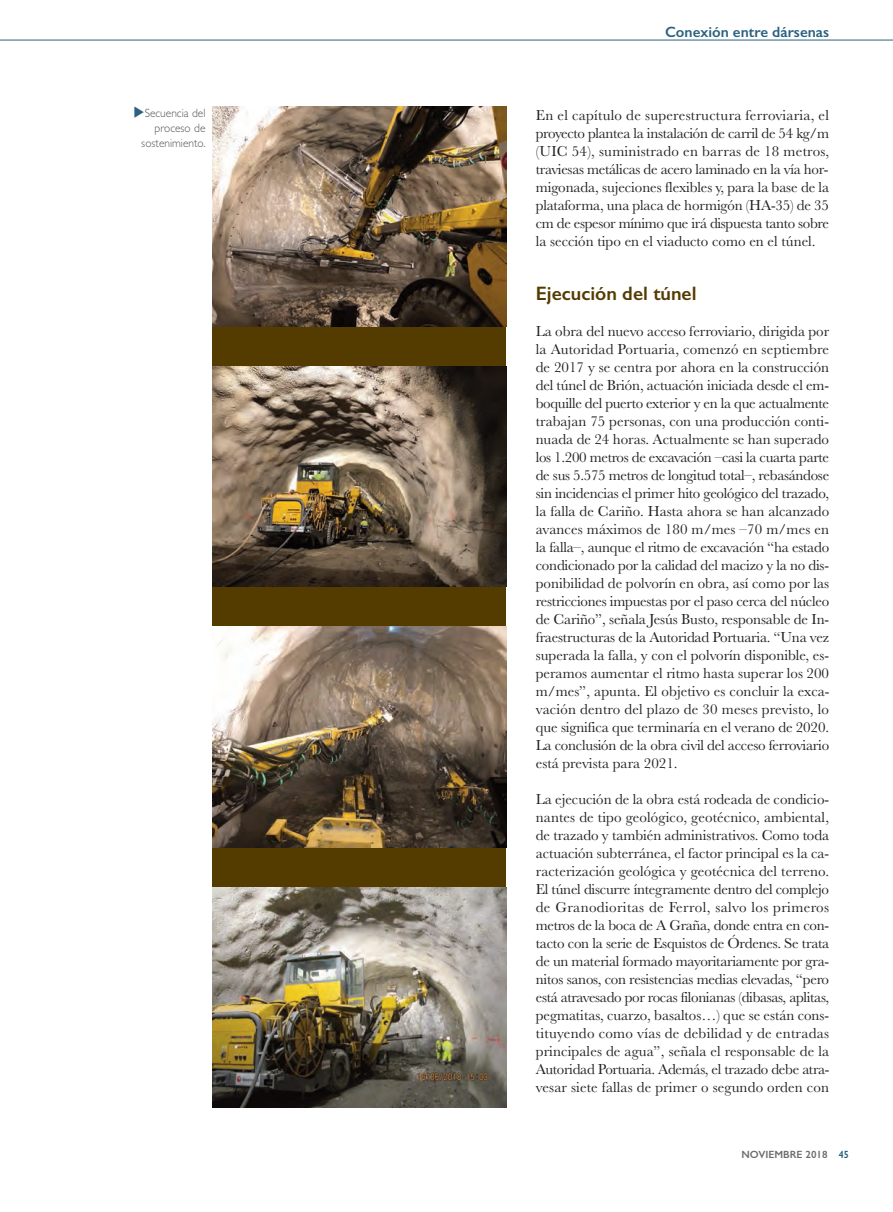
<style>
.page{position:relative;width:893px;height:1212px;background:#fff}
.page>*{position:absolute;margin:0;border:0;box-sizing:border-box;transform-origin:0 0}
.t1{font:600 19.5px "Gill Sans";color:#543b00}
.t2{font:15px/18px "Baskerville";color:#231f20;text-align:justify}
.t3{font:600 15px "Gill Sans";color:#2b627f}
.t4{font:300 12px/15px "Gill Sans";color:#57585a;text-align:right;scale:.95 1}
.t5{font:600 10.5px "Gill Sans";color:#6c6d70}
.s1{color:#2b627f}
</style>
<div class="page">
<div style="left:213px;top:106px;width:293px;height:1001px;background:#543b00"></div>
<hr style="left:0;top:40px;width:893px;height:1px;background:#2b627f">
<img style="left:213px;top:106px;width:293px;height:220px">
<img style="left:213px;top:367px;width:293px;height:220px">
<img style="left:213px;top:627px;width:293px;height:220px">
<img style="left:213px;top:887px;width:293px;height:220px">
<p class="t4" style="left:133px;top:105px;width:77px"><span class="s1">◆</span>Secuencia del proceso de sostenimiento.</p>
<p class="t3" style="left:665px;top:23px;width:166px">Conexión entre dársenas</p>
<p class="t2" style="left:536px;top:106px;width:295px">En el capítulo de superestructura ferroviaria, el proyecto plantea la instalación de carril de 54 kg/m (UIC 54), suministrado en barras de 18 metros, traviesas metálicas de acero laminado en la vía hor&shy;migonada, sujeciones flexibles y, para la base de la plataforma, una placa de hormigón (HA-35) de 35 cm de espesor mínimo que irá dispuesta tanto sobre la sección tipo en el viaducto como en el túnel.</p>
<h1 class="t1" style="left:536px;top:282px;width:162px">Ejecución del túnel</h1>
<p class="t2" style="left:536px;top:322px;width:295px">La obra del nuevo acceso ferroviario, dirigida por la Autoridad Portuaria, comenzó en septiembre de 2017 y se centra por ahora en la construcción del túnel de Brión, actuación iniciada desde el em&shy;boquille del puerto exterior y en la que actualmente trabajan 75 personas, con una producción conti&shy;nuada de 24 horas. Actualmente se han superado los 1.200 metros de excavación –casi la cuarta parte de sus 5.575 metros de longitud total–, rebasándose sin incidencias el primer hito geológico del trazado, la falla de Cariño. Hasta ahora se han alcanzado avances máximos de 180 m/mes –70 m/mes en la falla–, aunque el ritmo de excavación “ha estado condicionado por la calidad del macizo y la no dis&shy;ponibilidad de polvorín en obra, así como por las restricciones impuestas por el paso cerca del núcleo de Cariño”, señala Jesús Busto, responsable de In&shy;fraestructuras de la Autoridad Portuaria. “Una vez superada la falla, y con el polvorín disponible, es&shy;peramos aumentar el ritmo hasta superar los 200 m/mes”, apunta. El objetivo es concluir la exca&shy;vación dentro del plazo de 30 meses previsto, lo que significa que terminaría en el verano de 2020.<br>La conclusión de la obra civil del acceso ferroviario está prevista para 2021.</p>
<p class="t2" style="left:536px;top:790px;width:295px">La ejecución de la obra está rodeada de condicio&shy;nantes de tipo geológico, geotécnico, ambiental, de trazado y también administrativos. Como toda actuación subterránea, el factor principal es la ca&shy;racterización geológica y geotécnica del terreno.<br>El túnel discurre íntegramente dentro del complejo de Granodioritas de Ferrol, salvo los primeros metros de la boca de A Graña, donde entra en con&shy;tacto con la serie de Esquistos de Órdenes. Se trata de un material formado mayoritariamente por gra&shy;nitos sanos, con resistencias medias elevadas, “pero está atravesado por rocas filonianas (dibasas, aplitas, pegmatitas, cuarzo, basaltos…) que se están cons&shy;tituyendo como vías de debilidad y de entradas principales de agua”, señala el responsable de la Autoridad Portuaria. Además, el trazado debe atra&shy;vesar siete fallas de primer o segundo orden con</p>
<p class="t5" style="left:741px;top:1149px;width:109px">NOVIEMBRE 2018 <span class="s1">45</span></p>
</div>
